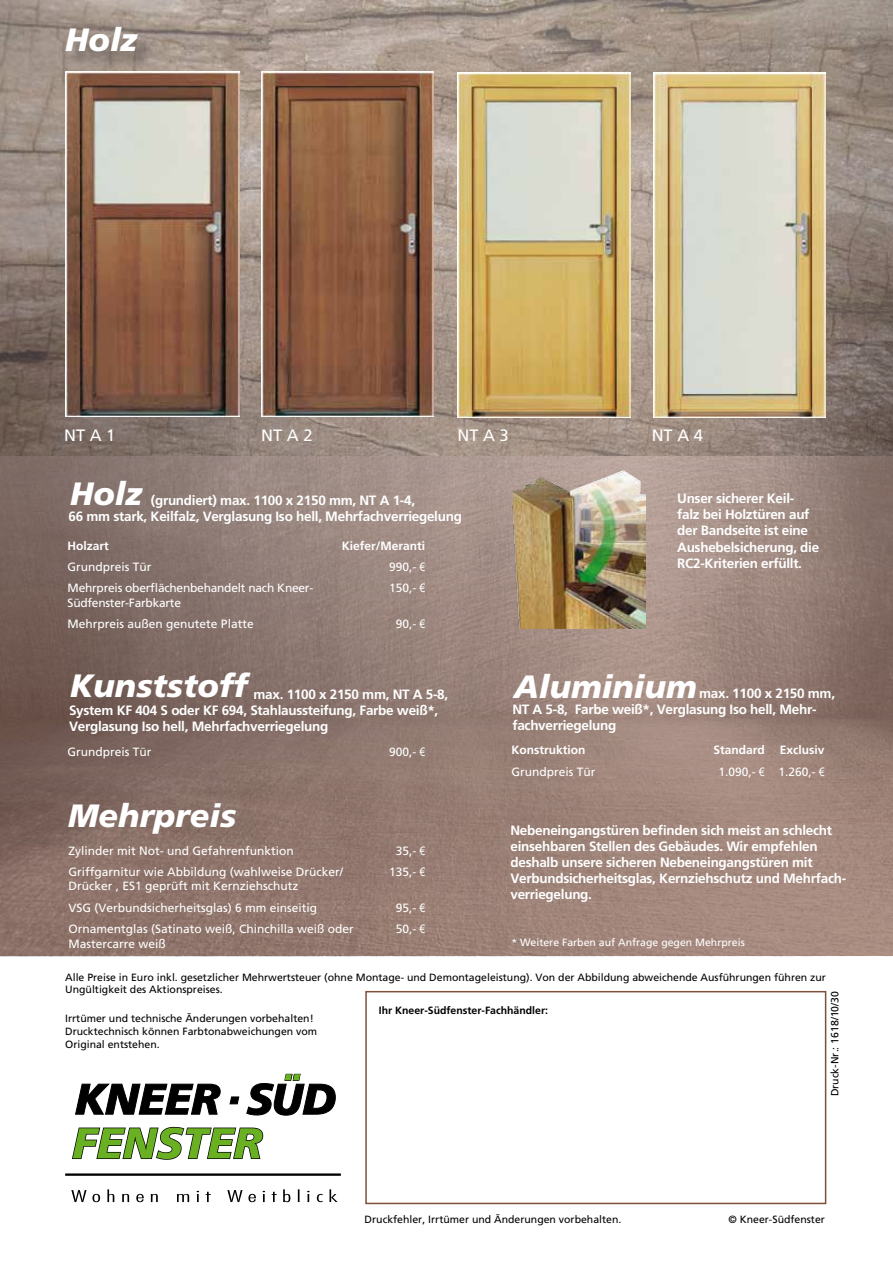
<style>
.page{position:relative;width:893px;height:1263px;background:#fff}
.page>*{position:absolute;margin:0;border:0;box-sizing:border-box;transform-origin:0 0}
.t1{font:italic 900 32.25px "Frutiger";color:#fff}
.t2{font:16.5px "Frutiger";color:#fff}
.t3{font:700 13.5px/16.2px "Frutiger";letter-spacing:-.02em;color:#fff}
.t4{font:12px/14.4px "Frutiger";color:#fff}
.t5{font:12px/14.4px "Frutiger";letter-spacing:-.02em;color:#fff}
.t6{font:700 12px "Frutiger";color:#fff}
.t7{font:10.5px/12.6px "Frutiger";color:#000}
.t8{font:10.5px "Frutiger";color:#fff}
.t9{font:700 10.5px "Frutiger";color:#000}
.s1{font-family:"Arial Narrow"}
</style>
<div class="page">
<svg style="left:71px;top:1189px;width:267px;height:13px"></svg>
<svg style="left:72px;top:1127px;width:191px;height:33px"></svg>
<hr style="left:65px;top:1173px;width:276px;height:3px;background:#000">
<svg style="left:76px;top:1074px;width:259px;height:41px"></svg>
<div style="left:365px;top:991px;width:461px;height:213px;border:2px solid #7e503a"></div>
<img style="left:0;top:0;width:893px;height:957px">
<img style="left:66px;top:72px;width:173px;height:344px">
<img style="left:261px;top:72px;width:173px;height:344px">
<img style="left:457px;top:73px;width:174px;height:344px">
<img style="left:653px;top:73px;width:173px;height:344px">
<div style="left:68px;top:29px;width:87px;height:41px;background:#000;opacity:.3"></div>
<img style="left:496px;top:459px;width:149px;height:170px">
<h1 class="t1" style="left:65px;top:20px;width:73px">Holz</h1>
<p class="t2" style="left:64px;top:426px;width:53px">NT A 1</p>
<p class="t2" style="left:261px;top:426px;width:53px">NT A 2</p>
<p class="t2" style="left:457px;top:426px;width:53px">NT A 3</p>
<p class="t2" style="left:652px;top:426px;width:53px">NT A 4</p>
<h1 class="t1" style="left:70px;top:474px;width:73px">Holz</h1>
<p class="t3" style="left:69px;top:492px;width:395px;text-indent:82px">(grundiert) max. 1100 x 2150 mm, NT A 1-4,<br>66 mm stark, Keilfalz, Verglasung Iso hell, Mehrfachverriegelung</p>
<p class="t3" style="left:677px;top:490px;width:144px">Unser sicherer Keil&shy;falz bei Holztüren auf der Bandseite ist eine<br>Aushebelsicherung, die<br>RC2-Kriterien erfüllt.</p>
<p class="t6" style="left:68px;top:538px;width:43px">Holzart</p>
<p class="t6" style="left:342px;top:538px;width:85px">Kiefer/Meranti</p>
<p class="t4" style="left:68px;top:560px;width:86px">Grundpreis Tür</p>
<p class="t4" style="left:389px;top:560px;width:38px">990,- <span class="s1">€</span></p>
<p class="t5" style="left:68px;top:581px;width:247px">Mehrpreis oberflächenbehandelt nach Kneer-<br>Südfenster-Farbkarte</p>
<p class="t4" style="left:389px;top:581px;width:38px">150,- <span class="s1">€</span></p>
<p class="t4" style="left:68px;top:617px;width:188px">Mehrpreis außen genutete Platte</p>
<p class="t4" style="left:396px;top:617px;width:31px">90,- <span class="s1">€</span></p>
<h1 class="t1" style="left:70px;top:667px;width:179px">Kunststoff</h1>
<p class="t3" style="left:69px;top:686px;width:381px;text-indent:184px">max. 1100 x 2150 mm, NT A 5-8,<br>System KF 404 S oder KF 694, Stahlaussteifung, Farbe weiß*,<br>Verglasung Iso hell, Mehrfachverriegelung</p>
<p class="t4" style="left:68px;top:744px;width:86px">Grundpreis Tür</p>
<p class="t4" style="left:389px;top:744px;width:38px">900,- <span class="s1">€</span></p>
<h1 class="t1" style="left:68px;top:797px;width:170px">Mehrpreis</h1>
<p class="t4" style="left:68px;top:843px;width:227px">Zylinder mit Not- und Gefahrenfunktion</p>
<p class="t4" style="left:396px;top:843px;width:31px">35,- <span class="s1">€</span></p>
<p class="t4" style="left:68px;top:864px;width:276px">Griffgarnitur wie Abbildung (wahlweise Drücker/<br>Drücker , ES1 geprüft mit Kernziehschutz</p>
<p class="t4" style="left:389px;top:864px;width:38px">135,- <span class="s1">€</span></p>
<p class="t4" style="left:68px;top:900px;width:250px">VSG (Verbundsicherheitsglas) 6 mm einseitig</p>
<p class="t4" style="left:396px;top:900px;width:31px">95,- <span class="s1">€</span></p>
<p class="t4" style="left:68px;top:921px;width:287px">Ornamentglas (Satinato weiß, Chinchilla weiß oder<br>Mastercarre weiß</p>
<p class="t4" style="left:396px;top:921px;width:31px">50,- <span class="s1">€</span></p>
<h1 class="t1" style="left:514px;top:667px;width:184px">Aluminium</h1>
<p class="t3" style="left:512px;top:685px;width:324px;text-indent:187px">max. 1100 x 2150 mm,<br>NT A 5-8, Farbe weiß*, Verglasung Iso hell, Mehr&shy;fachverriegelung</p>
<p class="t6" style="left:511px;top:743px;width:76px">Konstruktion</p>
<p class="t6" style="left:713px;top:743px;width:53px">Standard</p>
<p class="t6" style="left:780px;top:743px;width:46px">Exclusiv</p>
<p class="t4" style="left:511px;top:764px;width:86px">Grundpreis Tür</p>
<p class="t4" style="left:719px;top:764px;width:108px">1.090,- <span class="s1">€</span> 1.260,- <span class="s1">€</span></p>
<p class="t3" style="left:510px;top:822px;width:337px">Nebeneingangstüren befinden sich meist an schlecht einsehbaren Stellen des Gebäudes. Wir empfehlen deshalb unsere sicheren Nebeneingangstüren mit Verbundsicherheitsglas, Kernziehschutz und Mehrfach&shy;verriegelung.</p>
<p class="t8" style="left:511px;top:936px;width:235px">* Weitere Farben auf Anfrage gegen Mehrpreis</p>
<p class="t7" style="left:65px;top:970px;width:762px">Alle Preise in Euro inkl. gesetzlicher Mehrwertsteuer (ohne Montage- und Demontageleistung). Von der Abbildung abweichende Ausführungen führen zur<br>Ungültigkeit des Aktionspreises.</p>
<p class="t9" style="left:379px;top:1004px;width:171px">Ihr Kneer-Südfenster-Fachhändler:</p>
<p class="t7" style="left:829px;top:1096px;width:107px;rotate:-90deg">Druck-Nr.: 1618/10/30</p>
<p class="t7" style="left:65px;top:1012px;width:254px">Irrtümer und technische Änderungen vorbehalten!<br>Drucktechnisch können Farbtonabweichungen vom<br>Original entstehen.</p>
<p class="t7" style="left:365px;top:1212px;width:258px">Druckfehler, Irrtümer und Änderungen vorbehalten.</p>
<p class="t7" style="left:728px;top:1212px;width:98px">© Kneer-Südfenster</p>
</div>
